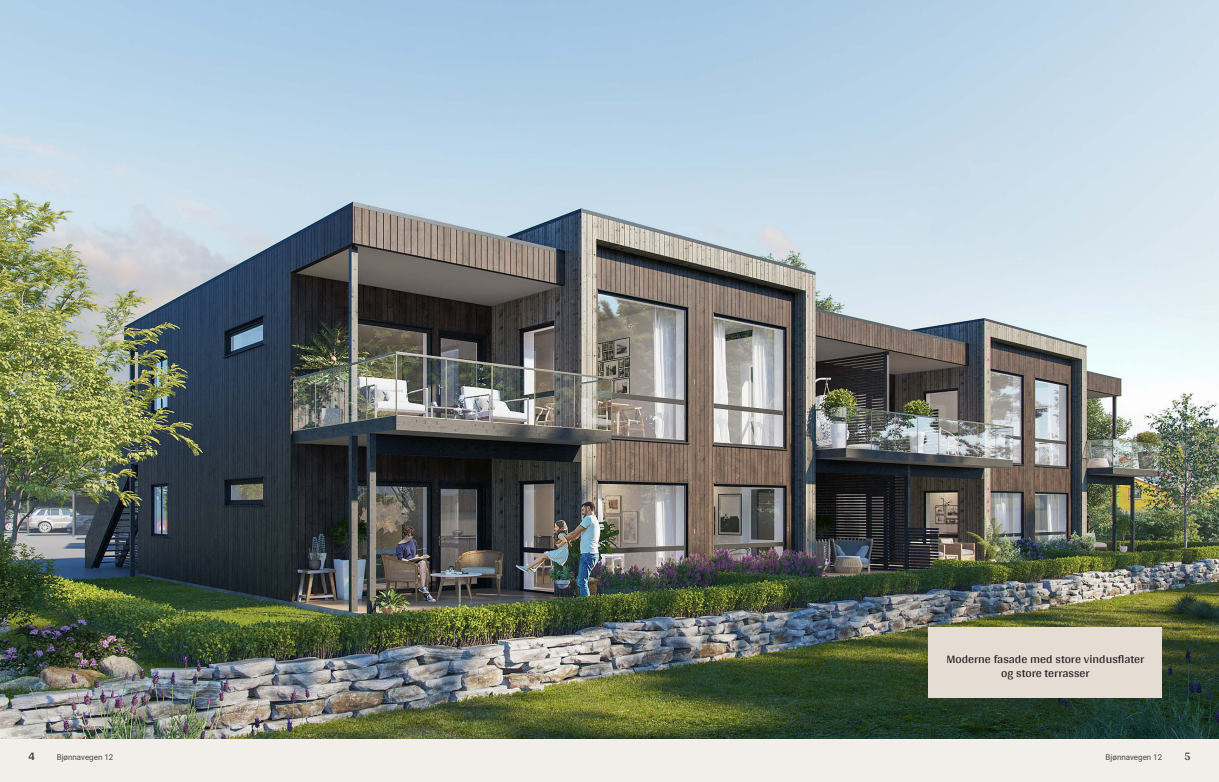
<style>
.page{position:relative;width:1219px;height:782px;background:#fff}
.page>*{position:absolute;margin:0;border:0;box-sizing:border-box;transform-origin:0 0}
.t1{font:12px/14px "Arya";color:#1d1d1b;text-align:center}
.t2{font:700 12px "Arya";color:#414749}
.t3{font:8px "Roboto Vitec";color:#414749}
</style>
<div class="page">
<img style="left:0;top:0;width:1219px;height:739px">
<div style="left:0;top:739px;width:612px;height:42px;background:#f2eeea"></div>
<div style="left:607px;top:739px;width:612px;height:42px;background:#f2eeea"></div>
<div style="left:928px;top:626px;width:234px;height:71px;background:#e5dcd4"></div>
<p class="t1" style="left:946px;top:651px;width:200px">Moderne fasade med store vindusflater og store terrasser</p>
<p class="t2" style="left:28px;top:749px;width:8px">4</p>
<p class="t3" style="left:57px;top:751px;width:58px">Bjønnavegen 12</p>
<p class="t3" style="left:1105px;top:751px;width:58px">Bjønnavegen 12</p>
<p class="t2" style="left:1184px;top:749px;width:8px">5</p>
</div>
